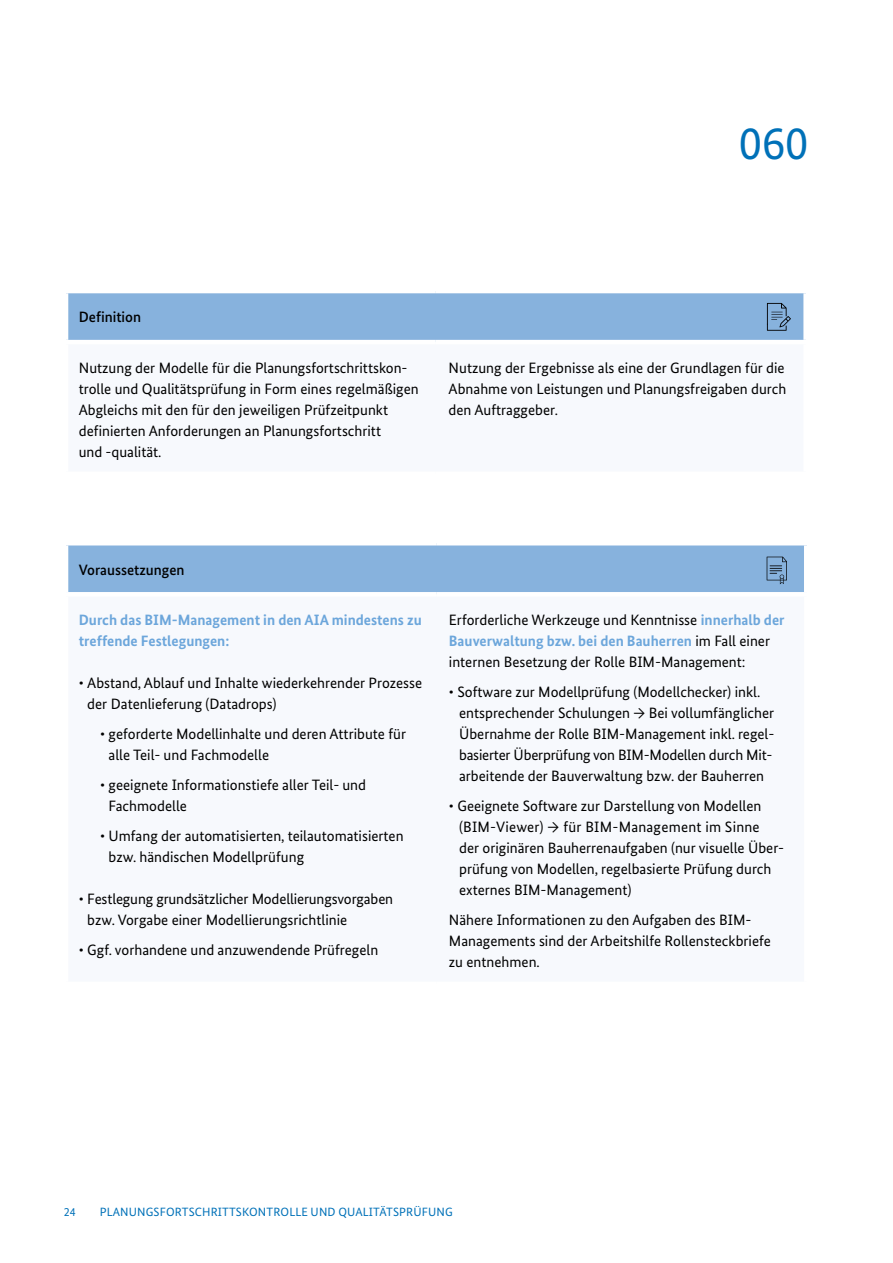
<style>
.page{position:relative;width:893px;height:1263px;background:#fff}
.page>*{position:absolute;margin:0;border:0;box-sizing:border-box;transform-origin:0 0}
.t1{font:46.5px "Bundes Sans";color:#0071b8}
.t2{font:15px/21px "Bundes Sans";color:#000}
.t3{font:700 15px/21px "Bundes Sans";color:#6ca6db}
.t4{font:500 15px "Bundes Sans";color:#000}
.t5{font:12px "Bundes Sans";letter-spacing:.01em;color:#0071b8}
.s1{font-weight:700;color:#6ca6db}
</style>
<div class="page">
<div style="left:66px;top:543px;width:740px;height:51px;background:#87b2dd"></div>
<hr style="left:64px;top:545px;width:4px;height:47px;background:#fff">
<hr style="left:64px;top:541px;width:372px;height:4px;background:#fff">
<hr style="left:436px;top:541px;width:372px;height:4px;background:#fff">
<hr style="left:804px;top:545px;width:4px;height:47px;background:#fff">
<hr style="left:64px;top:592px;width:372px;height:4px;background:#fff">
<hr style="left:436px;top:592px;width:372px;height:4px;background:#fff">
<svg style="left:767px;top:557px;width:20px;height:27px"></svg>
<div style="left:66px;top:291px;width:740px;height:51px;background:#87b2dd"></div>
<hr style="left:64px;top:293px;width:4px;height:47px;background:#fff">
<hr style="left:64px;top:289px;width:372px;height:4px;background:#fff">
<hr style="left:436px;top:289px;width:372px;height:4px;background:#fff">
<div style="left:803px;top:293px;width:5px;height:47px;background:#fff"></div>
<hr style="left:64px;top:340px;width:372px;height:4px;background:#fff">
<hr style="left:436px;top:340px;width:372px;height:4px;background:#fff">
<svg style="left:767px;top:303px;width:24px;height:28px"></svg>
<h1 class="t1" style="left:739px;top:116px;width:71px">060</h1>
<p class="t4" style="left:79px;top:309px;width:64px">Definition</p>
<p class="t2" style="left:79px;top:357px;width:341px">Nutzung der Modelle für die Planungsfortschrittskon&shy;trolle und Qualitätsprüfung in Form eines regelmäßigen Abgleichs mit den für den jeweiligen Prüfzeitpunkt definierten Anforderungen an Planungsfortschritt<br>und -qualität.</p>
<p class="t2" style="left:449px;top:357px;width:339px;text-align:justify">Nutzung der Ergebnisse als eine der Grundlagen für die Abnahme von Leistungen und Planungsfreigaben durch den Auftraggeber.</p>
<p class="t4" style="left:79px;top:561px;width:107px">Voraussetzungen</p>
<p class="t3" style="left:79px;top:609px;width:345px">Durch das BIM-Management in den AIA mindestens zu treffende Festlegungen:</p>
<p class="t2" style="left:87px;top:672px;width:336px;text-indent:-9px">• Abstand, Ablauf und Inhalte wiederkehrender Prozesse der Datenlieferung (Datadrops)</p>
<p class="t2" style="left:109px;top:723px;width:299px;text-indent:-9px">• geforderte Modellinhalte und deren Attribute für alle Teil- und Fachmodelle</p>
<p class="t2" style="left:109px;top:774px;width:259px;text-indent:-9px">• geeignete Informationstiefe aller Teil- und<br>Fachmodelle</p>
<p class="t2" style="left:109px;top:825px;width:297px;text-indent:-9px">• Umfang der automatisierten, teilautomatisierten bzw. händischen Modellprüfung</p>
<p class="t2" style="left:87px;top:888px;width:307px;text-indent:-9px">• Festlegung grundsätzlicher Modellierungsvorgaben bzw. Vorgabe einer Modellierungsrichtlinie</p>
<p class="t2" style="left:79px;top:939px;width:301px">• Ggf. vorhandene und anzuwendende Prüfregeln</p>
<p class="t2" style="left:449px;top:609px;width:337px">Erforderliche Werkzeuge und Kenntnisse <span class="s1">innerhalb der<br>Bauverwaltung bzw. bei den Bauherren</span> im Fall einer internen Besetzung der Rolle BIM-Management:</p>
<p class="t2" style="left:459px;top:681px;width:317px;text-indent:-10px">• Software zur Modellprüfung (Modellchecker) inkl. entsprechender Schulungen → Bei vollumfänglicher Übernahme der Rolle BIM-Management inkl. regel&shy;basierter Überprüfung von BIM-Modellen durch Mit&shy;arbeitende der Bauverwaltung bzw. der Bauherren</p>
<p class="t2" style="left:459px;top:795px;width:326px;text-indent:-10px">• Geeignete Software zur Darstellung von Modellen (BIM-Viewer) → für BIM-Management im Sinne<br>der originären Bauherrenaufgaben (nur visuelle Über&shy;prüfung von Modellen, regelbasierte Prüfung durch externes BIM-Management)</p>
<p class="t2" style="left:449px;top:909px;width:324px">Nähere Informationen zu den Aufgaben des BIM-<br>Managements sind der Arbeitshilfe Rollensteckbriefe zu entnehmen.</p>
<p class="t5" style="left:64px;top:1205px;width:13px">24</p>
<p class="t5" style="left:100px;top:1205px;width:354px">PLANUNGSFORTSCHRITTSKONTROLLE UND QUALITÄTSPRÜFUNG</p>
</div>
